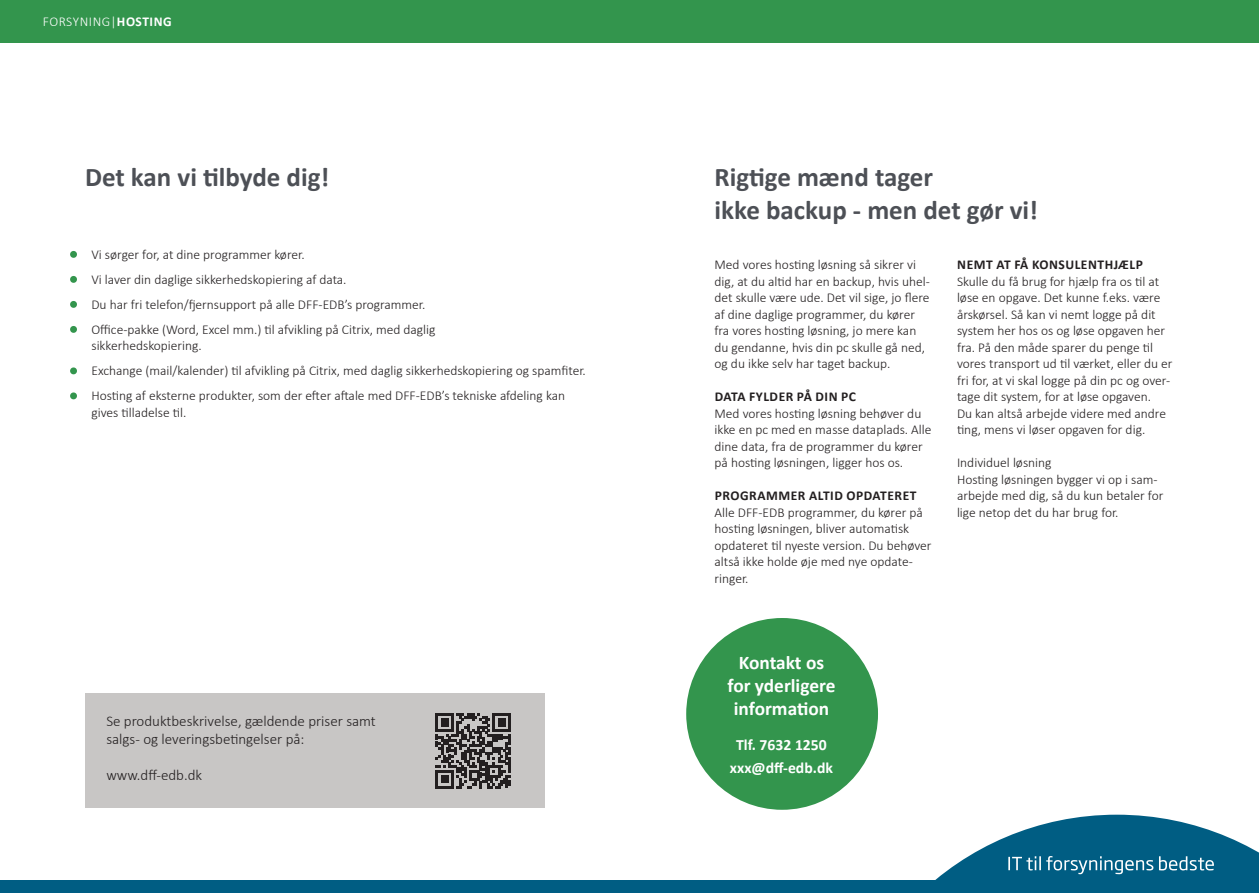
<style>
.page{position:relative;width:1259px;height:893px;background:#fff}
.page>*{position:absolute;margin:0;border:0;box-sizing:border-box;transform-origin:0 0}
.Rubrik_indersider{font:700 27px "Calibri";color:#4d5056}
.t1{font:700 19.35px/23px "Calibri";color:#fff;text-align:center}
.t2{font:700 15.75px "Calibri";color:#fff}
.t3{font:300 15px/18px "Calibri";color:#231f20}
.Brødtekst{font:300 13.5px/16.5px "Calibri";color:#231f20}
.Brødtekst-2{font:700 13.5px "Calibri";letter-spacing:.04em;color:#231f20}
.t4{font:300 13.5px "Calibri";letter-spacing:.04em;color:#fff}
.s1{font-weight:700}
.s2{color:#33954d}
</style>
<div class="page">
<svg style="left:70px;top:251px;width:7px;height:7px"></svg>
<svg style="left:70px;top:276px;width:7px;height:7px"></svg>
<svg style="left:70px;top:301px;width:7px;height:7px"></svg>
<svg style="left:70px;top:326px;width:7px;height:7px"></svg>
<svg style="left:70px;top:367px;width:7px;height:8px"></svg>
<svg style="left:70px;top:392px;width:7px;height:8px"></svg>
<div style="left:686px;top:618px;width:192px;height:192px;background:#33954d;border-radius:50%"></div>
<div style="left:85px;top:694px;width:459px;height:114px;background:#c8c6c5"></div>
<div style="left:0;top:0;width:1259px;height:43px;background:#33954d"></div>
<div style="left:0;top:880px;width:1259px;height:13px;background:#005d83"></div>
<svg style="left:436px;top:713px;width:75px;height:75px"></svg>
<svg style="left:935px;top:815px;width:324px;height:65px"></svg>
<p class="t4" style="left:43px;top:13px;width:130px">FORSYNING|<span class="s1">HOSTING</span></p>
<p class="Rubrik_indersider" style="left:85px;top:158px;width:246px">Det kan vi tilbyde dig!</p>
<p class="Rubrik_indersider" style="left:714px;top:158px;width:220px">Rigtige mænd tager</p>
<p class="Rubrik_indersider" style="left:714px;top:191px;width:325px">ikke backup - men det gør vi!</p>
<p class="Brødtekst" style="left:714px;top:256px;width:217px">Med vores hosting løsning så sikrer vi dig, at du altid har en backup, hvis uhel&shy;det skulle være ude. Det vil sige, jo flere af dine daglige programmer, du kører fra vores hosting løsning, jo mere kan du gendanne, hvis din pc skulle gå ned, og du ikke selv har taget backup.</p>
<p class="Brødtekst-2" style="left:715px;top:387px;width:143px">DATA FYLDER PÅ DIN PC</p>
<p class="Brødtekst" style="left:714px;top:405px;width:218px">Med vores hosting løsning behøver du ikke en pc med en masse dataplads. Alle dine data, fra de programmer du kører på hosting løsningen, ligger hos os.</p>
<p class="Brødtekst-2" style="left:715px;top:486px;width:203px">PROGRAMMER ALTID OPDATERET</p>
<p class="Brødtekst" style="left:714px;top:504px;width:218px">Alle DFF-EDB programmer, du kører på hosting løsningen, bliver automatisk opdateret til nyeste version. Du behøver altså ikke holde øje med nye opdate&shy;ringer.</p>
<p class="Brødtekst" style="left:70px;top:246px;width:236px"><span class="s2">•</span> Vi sørger for, at dine programmer kører.</p>
<p class="Brødtekst" style="left:70px;top:271px;width:278px"><span class="s2">•</span> Vi laver din daglige sikkerhedskopiering af data.</p>
<p class="Brødtekst" style="left:70px;top:296px;width:357px"><span class="s2">•</span> Du har fri telefon/fjernsupport på alle DFF-EDB’s programmer.</p>
<p class="Brødtekst" style="left:91px;top:321px;width:346px;text-indent:-21px"><span class="s2">•</span> Office-pakke (Word, Excel mm.) til afvikling på Citrix, med daglig sikkerhedskopiering.</p>
<p class="Brødtekst" style="left:70px;top:362px;width:517px"><span class="s2">•</span> Exchange (mail/kalender) til afvikling på Citrix, med daglig sikkerhedskopiering og spamfiter.</p>
<p class="Brødtekst" style="left:91px;top:387px;width:475px;text-indent:-21px"><span class="s2">•</span> Hosting af eksterne produkter, som der efter aftale med DFF-EDB’s tekniske afdeling kan gives tilladelse til.</p>
<p class="Brødtekst-2" style="left:957px;top:255px;width:187px">NEMT AT FÅ KONSULENTHJÆLP</p>
<p class="Brødtekst" style="left:957px;top:273px;width:217px">Skulle du få brug for hjælp fra os til at løse en opgave. Det kunne f.eks. være årskørsel. Så kan vi nemt logge på dit system her hos os og løse opgaven her fra. På den måde sparer du penge til vores transport ud til værket, eller du er fri for, at vi skal logge på din pc og over&shy;tage dit system, for at løse opgaven.<br>Du kan altså arbejde videre med andre ting, mens vi løser opgaven for dig.</p>
<p class="Brødtekst" style="left:957px;top:454px;width:96px">Individuel løsning</p>
<p class="Brødtekst" style="left:957px;top:471px;width:208px">Hosting løsningen bygger vi op i sam&shy;arbejde med dig, så du kun betaler for lige netop det du har brug for.</p>
<p class="t3" style="left:106px;top:712px;width:271px">Se produktbeskrivelse, gældende priser samt salgs- og leveringsbetingelser på:</p>
<p class="t3" style="left:106px;top:766px;width:97px">www.dff-edb.dk</p>
<p class="t1" style="left:727px;top:650px;width:109px">Kontakt os for yderligere information</p>
<p class="t2" style="left:736px;top:734px;width:92px">Tlf. 7632 1250</p>
<p class="t2" style="left:730px;top:757px;width:105px">xxx@dff-edb.dk</p>
</div>
